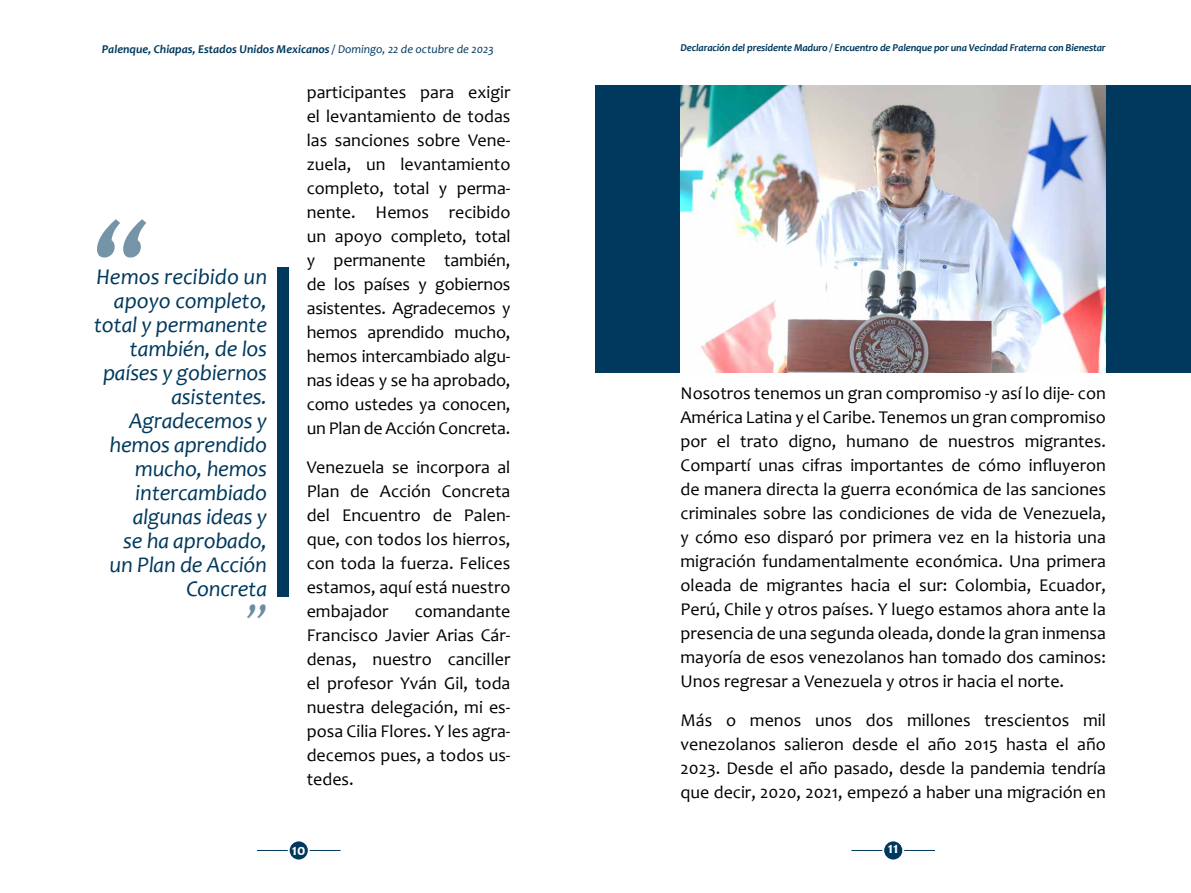
<style>
.page{position:relative;width:1191px;height:893px;background:#fff}
.page>*{position:absolute;margin:0;border:0;box-sizing:border-box;transform-origin:0 0}
.t1{font:italic 700 108px "Candara";color:#00395d}
.t2{font:italic 45px "Candara";color:#00395d}
.t3{font:italic 22.5px/24px "Candara";letter-spacing:-.01em;color:#00395d;text-align:right}
.t4{font:18px/24px "Candara";color:#000;text-align:justify}
.t5{font:700 15.75px "Candara";color:#fff}
.t6{font:italic 700 12px "Candara";color:#00395d}
.t7{font:italic 700 10.5px "Candara";letter-spacing:-.015em;color:#00395d}
.s1{font-weight:400}
</style>
<div class="page">
<div style="left:290px;top:841px;width:18px;height:18px;background:#00395d;border-radius:50%"></div>
<div style="left:884px;top:841px;width:18px;height:18px;background:#00395d;border-radius:50%"></div>
<hr style="left:257px;top:850px;width:31px;height:1px;background:#00395d">
<hr style="left:851px;top:850px;width:31px;height:1px;background:#00395d">
<hr style="left:310px;top:850px;width:30px;height:1px;background:#00395d">
<hr style="left:904px;top:850px;width:31px;height:1px;background:#00395d">
<div style="left:277px;top:268px;width:12px;height:329px;background:#00395d"></div>
<div style="left:1106px;top:85px;width:85px;height:287px;background:#00395d"></div>
<div style="left:595px;top:85px;width:85px;height:287px;background:#00395d"></div>
<img style="left:680px;top:85px;width:426px;height:287px">
<p class="t6" style="left:102px;top:42px;width:394px">Palenque, Chiapas, Estados Unidos Mexicanos / <span class="s1">Domingo, 22 de octubre de 2023</span></p>
<p class="t7" style="left:680px;top:41px;width:426px">Declaración del presidente Maduro / Encuentro de Palenque por una Vecindad Fraterna con Bienestar</p>
<p class="t4" style="left:307px;top:80px;width:205px">participantes para exigir el levantamiento de todas las sanciones sobre Vene&shy;zuela, un levantamiento completo, total y perma&shy;nente. Hemos recibido un apoyo completo, total y permanente también, de los países y gobiernos asistentes. Agradecemos y hemos aprendido mucho, hemos intercambiado algu&shy;nas ideas y se ha aprobado, como ustedes ya conocen, un Plan de Acción Concreta.</p>
<p class="t4" style="left:307px;top:455px;width:205px">Venezuela se incorpora al Plan de Acción Concreta del Encuentro de Palen&shy;que, con todos los hierros, con toda la fuerza. Felices estamos, aquí está nuestro embajador</p>
<h1 class="t1" style="left:94px;top:192px;width:56px">“</h1>
<p class="t3" style="left:94px;top:265px;width:175px">Hemos recibido un apoyo completo, total y permanente también, de los países y gobiernos asistentes.<br>Agradecemos y hemos aprendido mucho, hemos intercambiado algunas ideas y<br>se ha aprobado,<br>un Plan de Acción<br>Concreta</p>
<h2 class="t2" style="left:244px;top:594px;width:24px">”</h2>
<p class="t4" style="left:680px;top:381px;width:427px">Nosotros tenemos un gran compromiso -y así lo dije- con América Latina y el Caribe. Tenemos un gran compromiso por el trato digno, humano de nuestros migrantes.<br>Compartí unas cifras importantes de cómo influyeron de manera directa la guerra económica de las sanciones criminales sobre las condiciones de vida de Venezuela, y cómo eso disparó por primera vez en la historia una migración fundamentalmente económica. Una primera oleada de migrantes hacia el sur: Colombia, Ecuador, Perú, Chile y otros países. Y luego estamos ahora ante la presencia de una segunda oleada, donde la gran inmensa mayoría de esos venezolanos han tomado dos caminos:<br>Unos regresar a Venezuela y otros ir hacia el norte.</p>
<p class="t4" style="left:680px;top:708px;width:427px">Más o menos unos dos millones trescientos mil venezolanos salieron desde el año 2015 hasta el año 2023. Desde el año pasado, desde la pandemia tendría que decir, 2020, 2021, empezó a haber una migración en</p>
<p class="t4" style="left:307px;top:599px;width:205px;text-indent:108px">comandante Francisco Javier Arias Cár&shy;denas, nuestro canciller el profesor Yván Gil, toda nuestra delegación, mi es&shy;posa Cilia Flores. Y les agra&shy;decemos pues, a todos us&shy;tedes.</p>
<p class="t5" style="left:292px;top:840px;width:15px">10</p>
<p class="t5" style="left:888px;top:838px;width:12px">11</p>
</div>
